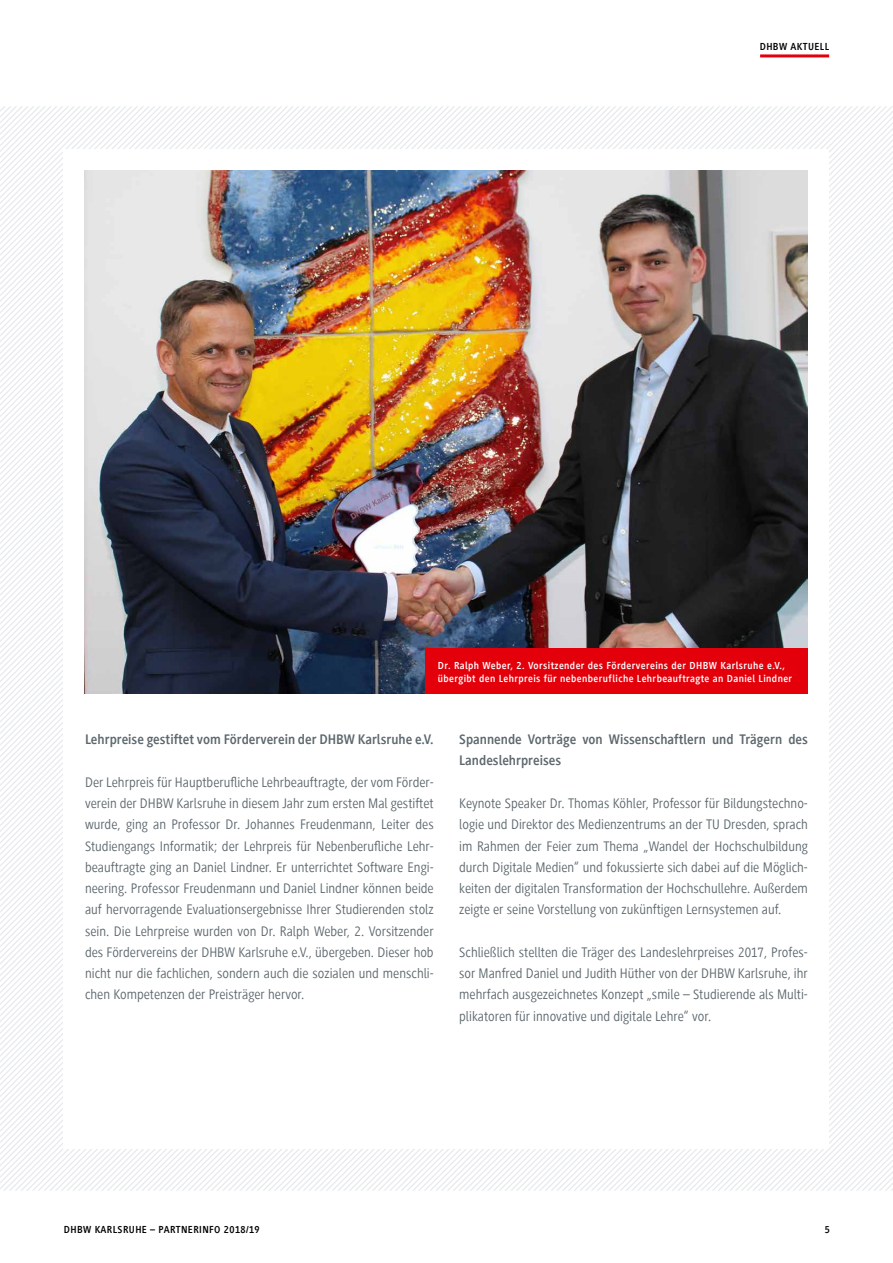
<style>
.page{position:relative;width:893px;height:1263px;background:#fff}
.page>*{position:absolute;margin:0;border:0;box-sizing:border-box;transform-origin:0 0}
.t1{font:14.25px/21.3px "Generis Sans Com";color:#5c676d;text-align:justify;scale:.95 1}
.t2{font:700 14.25px/21.3px "Generis Sans Com";color:#5c676d;scale:.95 1}
.t3{font:700 10.5px/12.6px "Generis Sans Com";letter-spacing:.04em;color:#fff;scale:.95 1}
.t4{font:700 10.5px "Generis Sans Com";letter-spacing:.04em;color:#000;scale:.95 1}
</style>
<div class="page">
<hr style="left:760px;top:54px;width:69px;height:3px;background:#e3000b">
<svg style="left:683px;top:980px;width:210px;height:211px"></svg>
<div style="left:64px;top:149px;width:765px;height:999px;background:#fff"></div>
<img style="left:84px;top:170px;width:724px;height:524px">
<div style="left:425px;top:648px;width:383px;height:46px;background:#e3000b"></div>
<p class="t4" style="left:760px;top:41px;width:75px">DHBW AKTUELL</p>
<p class="t3" style="left:438px;top:659px;width:374px">Dr. Ralph Weber, 2. Vorsitzender des Fördervereins der DHBW Karlsruhe e.V., übergibt den Lehrpreis für nebenberufliche Lehrbeauftragte an Daniel Lindner</p>
<p class="t2" style="left:85px;top:729px;width:369px">Lehrpreise gestiftet vom Förderverein der DHBW Karlsruhe e.V.</p>
<p class="t1" style="left:85px;top:771px;width:369px">Der Lehrpreis für Hauptberufliche Lehrbeauftragte, der vom Förder&shy;verein der DHBW Karlsruhe in diesem Jahr zum ersten Mal gestiftet wurde, ging an Professor Dr. Johannes Freudenmann, Leiter des Studiengangs Informatik; der Lehrpreis für Nebenberufliche Lehr&shy;beauftragte ging an Daniel Lindner. Er unterrichtet Software Engi&shy;neering. Professor Freudenmann und Daniel Lindner können beide auf hervorragende Evaluationsergebnisse Ihrer Studierenden stolz sein. Die Lehrpreise wurden von Dr. Ralph Weber, 2. Vorsitzender des Fördervereins der DHBW Karlsruhe e.V., übergeben. Dieser hob nicht nur die fachlichen, sondern auch die sozialen und menschli&shy;chen Kompetenzen der Preisträger hervor.</p>
<p class="t2" style="left:459px;top:729px;width:369px">Spannende Vorträge von Wissenschaftlern und Trägern des<br>Landeslehrpreises</p>
<p class="t1" style="left:459px;top:793px;width:369px">Keynote Speaker Dr. Thomas Köhler, Professor für Bildungstechno&shy;logie und Direktor des Medienzentrums an der TU Dresden, sprach im Rahmen der Feier zum Thema „Wandel der Hochschulbildung durch Digitale Medien“ und fokussierte sich dabei auf die Möglich&shy;keiten der digitalen Transformation der Hochschullehre. Außerdem zeigte er seine Vorstellung von zukünftigen Lernsystemen auf.</p>
<p class="t1" style="left:459px;top:941px;width:369px">Schließlich stellten die Träger des Landeslehrpreises 2017, Profes&shy;sor Manfred Daniel und Judith Hüther von der DHBW Karlsruhe, ihr mehrfach ausgezeichnetes Konzept „smile – Studierende als Multi&shy;plikatoren für innovative und digitale Lehre“ vor.</p>
<p class="t4" style="left:64px;top:1224px;width:208px">DHBW KARLSRUHE – PARTNERINFO 2018/19</p>
<p class="t4" style="left:825px;top:1224px;width:7px">5</p>
</div>
